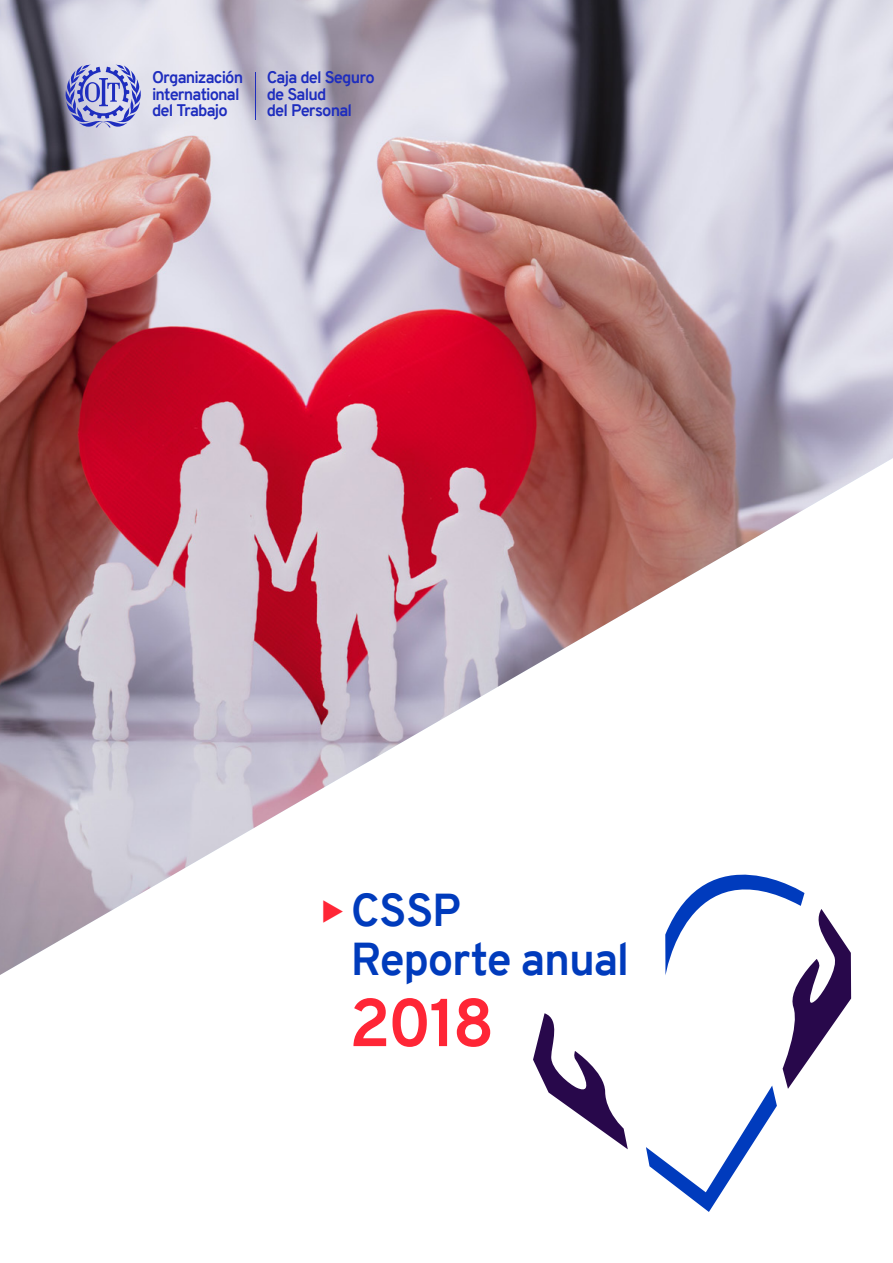
<style>
.page{position:relative;width:893px;height:1263px;background:#fff}
.page>*{position:absolute;margin:0;border:0;box-sizing:border-box;transform-origin:0 0}
.t1{font:700 67.5px "Overpass";color:#ff2636}
.t2{font:700 45px/49.5px "Overpass";letter-spacing:-.03em;color:#003bbc}
.t3{font:700 16.35px/16.4px "Overpass";letter-spacing:-.05em;color:#1e2dbe}
</style>
<div class="page">
<img style="left:0;top:0;width:893px;height:975px">
<hr style="left:255px;top:72px;width:1px;height:47px;background:#1e2dbe">
<svg style="left:64px;top:64px;width:79px;height:64px"></svg>
<svg style="left:533px;top:1013px;width:95px;height:136px"></svg>
<svg style="left:646px;top:831px;width:205px;height:381px"></svg>
<svg style="left:323px;top:899px;width:20px;height:23px"></svg>
<p class="t3" style="left:152px;top:70px;width:93px">Organización international del Trabajo</p>
<p class="t3" style="left:267px;top:69px;width:109px">Caja del Seguro de Salud<br>del Personal</p>
<p class="t2" style="left:351px;top:886px;width:280px">CSSP<br>Reporte anual</p>
<p class="t1" style="left:349px;top:974px;width:147px">2018</p>
</div>
